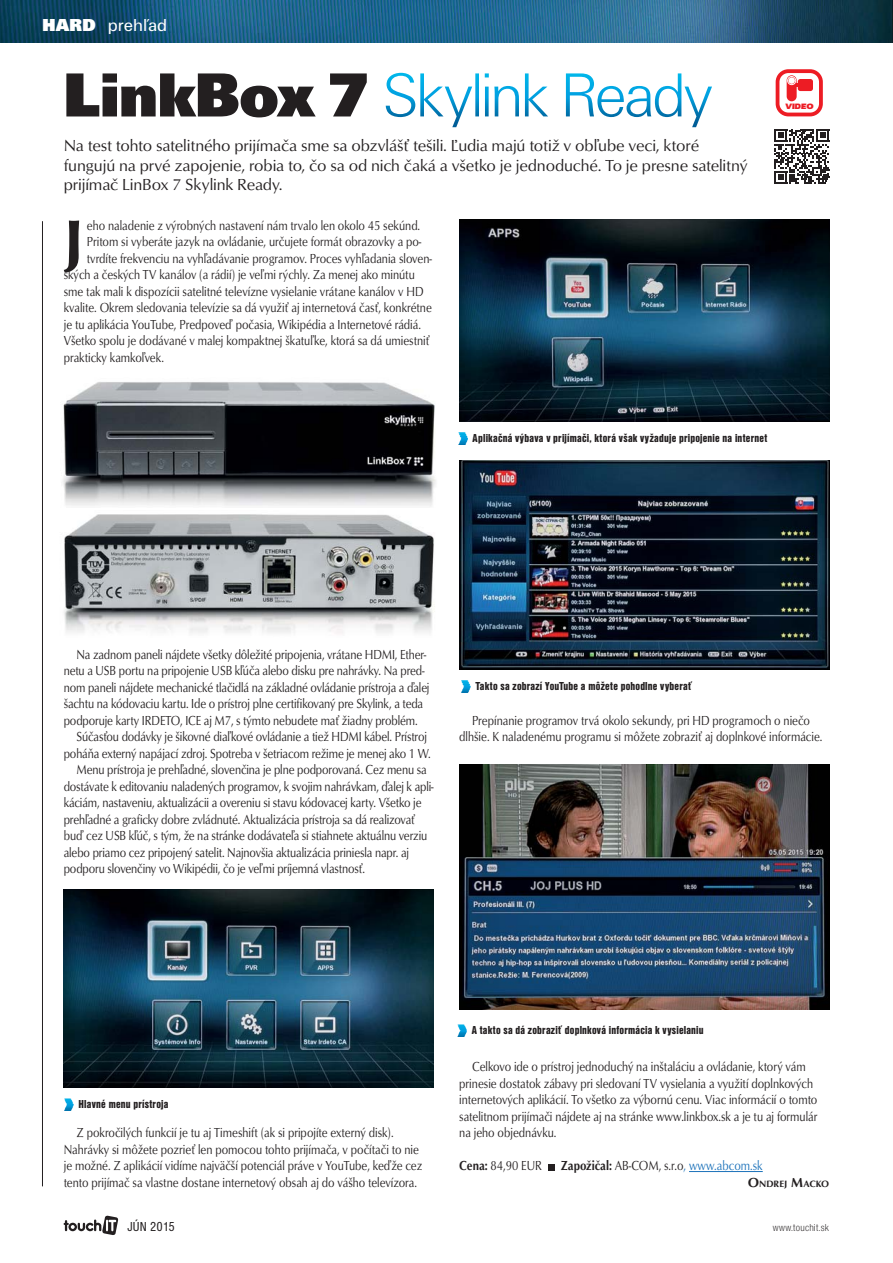
<style>
.page{position:relative;width:893px;height:1263px;background:#fff}
.page>*{position:absolute;margin:0;border:0;box-sizing:border-box;transform-origin:0 0}
.t1{font:700 64.5px "Unitus DCE Ultr";letter-spacing:-.01em;color:#231f20}
.t2{font:500 62.55px "Optus TCE";color:#231f20}
.t3{font:18px "Unitus TCE";letter-spacing:-.005em;color:#fff}
.t4{font:16.5px/19.5px "Optus TCE";letter-spacing:-.01em;color:#231f20}
.t5{font:13.5px/16.5px "Optus TCE";letter-spacing:-.01em;color:#231f20;scale:.84 1}
.t6{font:13.5px "Optus TCE";color:#1c72ba;scale:.84 1}
.t7{font:condensed 13.5px "Nimbus San DCE";color:#231f20}
.t8{font:900 12px "Nimbus San Con D";letter-spacing:.015em;color:#231f20}
.t9{font:10.5px "Nimbus San DCE Ligh Cond";letter-spacing:.02em;color:#231f20}
.t10{font:500 9.45px "Optus TCE";color:#231f20}
.t11{font:8.1px "Eras Itc PCE Ultr";letter-spacing:.025em;color:#ed1c24}
.s1{font-family:"Unitus DCE Ultr";font-weight:700}
.s2{font-weight:500}
.s3{font-weight:500;color:#231f20}
.s4{color:#231f20}
.s5{font-size:13.5px}
</style>
<div class="page">
<img style="left:62px;top:382px;width:374px;height:125px">
<img style="left:64px;top:514px;width:371px;height:119px">
<hr style="left:42px;top:221px;width:1px;height:965px;background:#231f20">
<hr style="left:689px;top:1171px;width:74px;height:1px;background:#1c72ba">
<svg style="left:548px;top:1164px;width:6px;height:6px"></svg>
<img style="left:0;top:0;width:893px;height:43px">
<svg style="left:386px;top:73px;width:326px;height:54px"></svg>
<div style="left:776px;top:69px;width:47px;height:47px;border:4px solid #ed1c24;border-radius:11px"></div>
<div style="left:787px;top:75px;width:10px;height:26px;background:#ed1c24;border-radius:5px"></div>
<div style="left:787px;top:76px;width:9px;height:9px;border:1px solid #fff;border-radius:50%"></div>
<div style="left:788px;top:77px;width:7px;height:7px;background:#fff;border-radius:50%"></div>
<div style="left:798px;top:79px;width:15px;height:12px;background:#ed1c24;border-radius:3px"></div>
<svg style="left:774px;top:129px;width:55px;height:55px"></svg>
<img style="left:64px;top:890px;width:370px;height:198px">
<img style="left:459px;top:461px;width:370px;height:209px">
<img style="left:459px;top:764px;width:370px;height:246px">
<img style="left:459px;top:219px;width:370px;height:202px">
<svg style="left:64px;top:1215px;width:55px;height:20px"></svg>
<h3 class="t3" style="left:42px;top:19px;width:126px"><span class="s1">HARD</span> prehľad</h3>
<h1 class="t1" style="left:64px;top:74px;width:307px">LinkBox 7</h1>
<p class="t4" style="left:64px;top:137px;width:685px">Na test tohto satelitného prijímača sme sa obzvlášť tešili. Ľudia majú totiž v obľube veci, ktoré fungujú na prvé zapojenie, robia to, čo sa od nich čaká a všetko je jednoduché. To je presne satelitný prijímač LinBox 7 Skylink Ready.</p>
<h2 class="t2" style="left:63px;top:217px;width:23px">J</h2>
<p class="t5" style="left:87px;top:218px;width:398px">eho naladenie z výrobných nastavení nám trvalo len okolo 45 sekúnd.</p>
<p class="t5" style="left:87px;top:234px;width:400px">Pritom si vyberáte jazyk na ovládanie, určujete formát obrazovky a po-</p>
<p class="t5" style="left:87px;top:251px;width:412px">tvrdíte frekvenciu na vyhľadávanie programov. Proces vyhľadania sloven-</p>
<p class="t5" style="left:64px;top:267px;width:419px">ských a českých TV kanálov (a rádií) je veľmi rýchly. Za menej ako minútu</p>
<p class="t5" style="left:64px;top:284px;width:430px">sme tak mali k dispozícii satelitné televízne vysielanie vrátane kanálov v HD</p>
<p class="t5" style="left:64px;top:300px;width:440px">kvalite. Okrem sledovania televízie sa dá využiť aj internetová časť, konkrétne</p>
<p class="t5" style="left:64px;top:317px;width:427px">je tu aplikácia YouTube, Predpoveď počasia, Wikipédia a Internetové rádiá.</p>
<p class="t5" style="left:64px;top:333px;width:437px">Všetko spolu je dodávané v malej kompaktnej škatuľke, ktorá sa dá umiestniť</p>
<p class="t5" style="left:64px;top:350px;width:121px">prakticky kamkoľvek.</p>
<p class="t11" style="left:785px;top:104px;width:30px">VIDEO</p>
<p class="t8" style="left:472px;top:435px;width:296px">Aplikačná výbava v prijímači, ktorá však vyžaduje pripojenie na internet</p>
<p class="t5" style="left:76px;top:647px;width:418px">Na zadnom paneli nájdete všetky dôležité pripojenia, vrátane HDMI, Ether-</p>
<p class="t5" style="left:64px;top:663px;width:431px">netu a USB portu na pripojenie USB kľúča alebo disku pre nahrávky. Na pred-</p>
<p class="t5" style="left:64px;top:680px;width:437px">nom paneli nájdete mechanické tlačidlá na základné ovládanie prístroja a ďalej</p>
<p class="t5" style="left:64px;top:696px;width:429px">šachtu na kódovaciu kartu. Ide o prístroj plne certifikovaný pre Skylink, a teda</p>
<p class="t5" style="left:64px;top:713px;width:423px">podporuje karty IRDETO, ICE aj M7, s týmto nebudete mať žiadny problém.</p>
<p class="t5" style="left:76px;top:729px;width:419px">Súčasťou dodávky je šikovné diaľkové ovládanie a tiež HDMI kábel. Prístroj</p>
<p class="t5" style="left:64px;top:746px;width:439px">poháňa externý napájací zdroj. Spotreba v šetriacom režime je menej ako 1 W.</p>
<p class="t5" style="left:76px;top:762px;width:418px">Menu prístroja je prehľadné, slovenčina je plne podporovaná. Cez menu sa</p>
<p class="t5" style="left:64px;top:779px;width:442px">dostávate k editovaniu naladených programov, k svojim nahrávkam, ďalej k apli-</p>
<p class="t5" style="left:64px;top:795px;width:427px">káciám, nastaveniu, aktualizácii a overeniu si stavu kódovacej karty. Všetko je</p>
<p class="t5" style="left:64px;top:812px;width:420px">prehľadné a graficky dobre zvládnuté. Aktualizácia prístroja sa dá realizovať</p>
<p class="t5" style="left:64px;top:828px;width:434px">buď cez USB kľúč, s tým, že na stránke dodávateľa si stiahnete aktuálnu verziu</p>
<p class="t5" style="left:64px;top:845px;width:413px">alebo priamo cez pripojený satelit. Najnovšia aktualizácia priniesla napr. aj</p>
<p class="t5" style="left:64px;top:861px;width:360px">podporu slovenčiny vo Wikipédii, čo je veľmi príjemná vlastnosť.</p>
<p class="t8" style="left:475px;top:682px;width:218px">Takto sa zobrazí YouTube a môžete pohodlne vyberať</p>
<p class="t5" style="left:459px;top:713px;width:434px;text-align:center">Prepínanie programov trvá okolo sekundy, pri HD programoch o niečo dlhšie. K naladenému programu si môžete zobraziť aj doplnkové informácie.</p>
<p class="t8" style="left:78px;top:1100px;width:91px">Hlavné menu prístroja</p>
<p class="t5" style="left:64px;top:1125px;width:428px;text-indent:13px">Z pokročilých funkcií je tu aj Timeshift (ak si pripojíte externý disk).<br>Nahrávky si môžete pozrieť len pomocou tohto prijímača, v počítači to nie je možné. Z aplikácií vidíme najväčší potenciál práve v YouTube, keďže cez tento prijímač sa vlastne dostane internetový obsah aj do vášho televízora.</p>
<p class="t8" style="left:472px;top:1026px;width:233px">A takto sa dá zobraziť doplnková informácia k vysielaniu</p>
<p class="t5" style="left:459px;top:1059px;width:428px;text-indent:13px">Celkovo ide o prístroj jednoduchý na inštaláciu a ovládanie, ktorý vám prinesie dostatok zábavy pri sledovaní TV vysielania a využití doplnkových internetových aplikácií. To všetko za výbornú cenu. Viac informácií o tomto satelitnom prijímači nájdete aj na stránke www.linkbox.sk a je tu aj formulár na jeho objednávku.</p>
<p class="t5" style="left:459px;top:1158px;width:100px"><span class="s2">Cena:</span> 84,90 EUR</p>
<p class="t6" style="left:561px;top:1160px;width:242px"><span class="s3">Zapožičal:</span> <span class="s4">AB-COM, s.r.o</span>, www.abcom.sk</p>
<p class="t10" style="left:748px;top:1180px;width:83px"><span class="s5">O</span>NDREJ <span class="s5">M</span>ACKO</p>
<p class="t7" style="left:127px;top:1222px;width:49px">JÚN 2015</p>
<p class="t9" style="left:773px;top:1224px;width:58px">www.touchit.sk</p>
</div>
